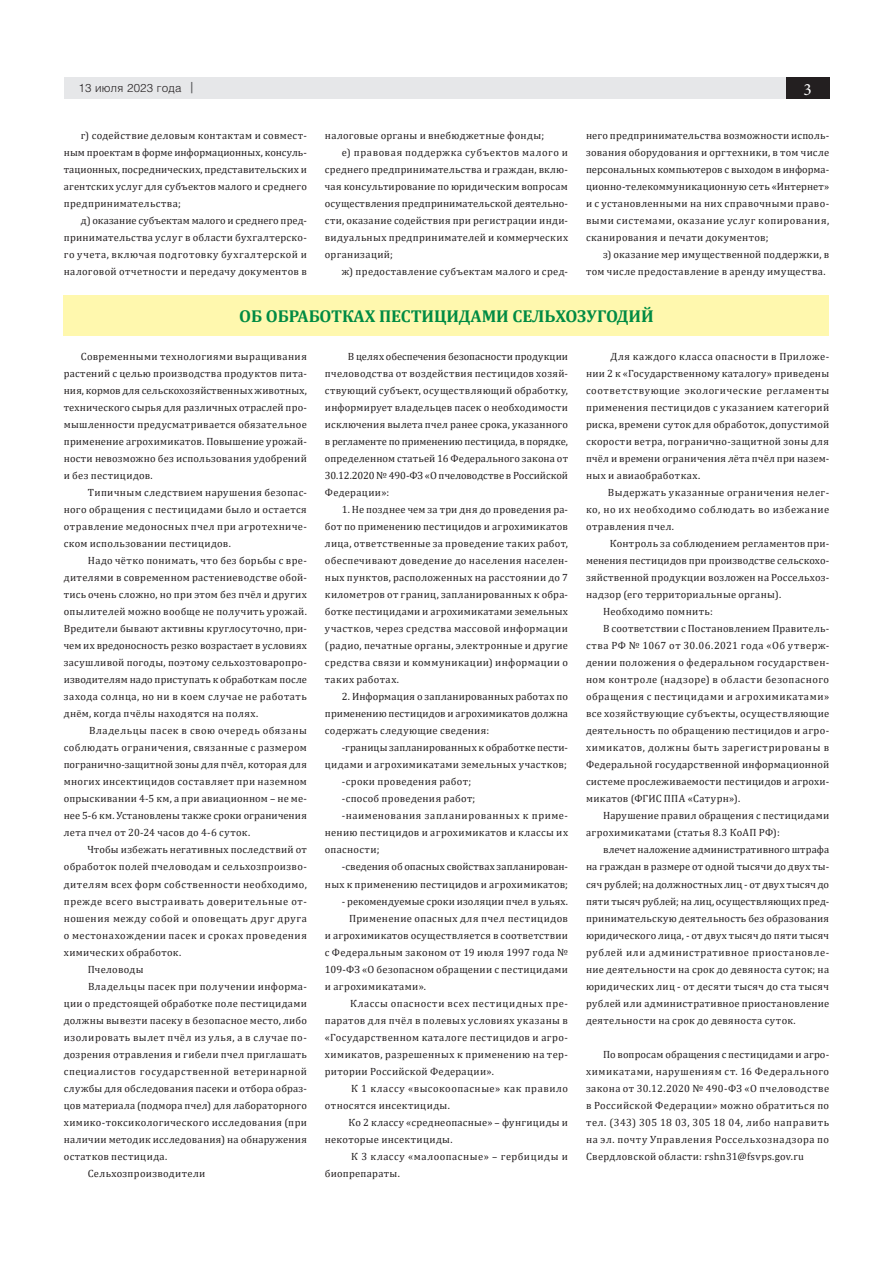
<style>
.page{position:relative;width:893px;height:1263px;background:#fff}
.page>*{position:absolute;margin:0;border:0;box-sizing:border-box;transform-origin:0 0}
.t1{font:700 17.25px "Cambria";letter-spacing:-.005em;color:#008b43}
.t2{font:17.25px "Minion Pro";color:#fff}
.t3{font:300 11.55px "Helios";letter-spacing:.02em;color:#231f20}
.тело_7{font:10.5px/17px "Cambria";letter-spacing:.03em;color:#231f20;text-align:justify}
.тело_7-2{font:10.5px/17px "Cambria";letter-spacing:.01em;color:#231f20;text-align:right}
.тело_7-3{font:10.5px "Cambria";letter-spacing:.005em;color:#231f20}
.s1{font-family:"Franklin Gothic";font-weight:400;font-size:13.5px;color:#57585a}
</style>
<div class="page">
<div style="left:64px;top:77px;width:722px;height:22px;background:#e6e7e9"></div>
<div style="left:786px;top:77px;width:43px;height:22px;background:#231f20"></div>
<div style="left:64px;top:295px;width:765px;height:40px;background:#fff8ae"></div>
<p class="t3" style="left:79px;top:81px;width:118px">13 июля 2023 года <span class="s1">|</span></p>
<h1 class="t2" style="left:803px;top:77px;width:10px">3</h1>
<p class="тело_7" style="left:64px;top:127px;width:245px;text-indent:17px">г) содействие деловым контактам и совмест&shy;ным проектам в форме информационных, консуль&shy;тационных, посреднических, представительских и агентских услуг для субъектов малого и среднего предпринимательства;</p>
<p class="тело_7" style="left:64px;top:212px;width:245px;text-indent:17px">д) оказание субъектам малого и среднего пред&shy;принимательства услуг в области бухгалтерско&shy;го учета, включая подготовку бухгалтерской и налоговой отчетности и передачу документов в</p>
<p class="тело_7" style="left:325px;top:127px;width:221px">налоговые органы и внебюджетные фонды;</p>
<p class="тело_7" style="left:325px;top:144px;width:245px;text-indent:17px">е) правовая поддержка субъектов малого и среднего предпринимательства и граждан, вклю&shy;чая консультирование по юридическим вопросам осуществления предпринимательской деятельно&shy;сти, оказание содействия при регистрации инди&shy;видуальных предпринимателей и коммерческих организаций;</p>
<p class="тело_7" style="left:342px;top:263px;width:228px">ж) предоставление субъектам малого и сред-</p>
<p class="тело_7" style="left:586px;top:127px;width:245px">него предпринимательства возможности исполь&shy;зования оборудования и оргтехники, в том числе персональных компьютеров с выходом в информа&shy;ционно-телекоммуникационную сеть «Интернет» и с установленными на них справочными право&shy;выми системами, оказание услуг копирования, сканирования и печати документов;</p>
<p class="тело_7" style="left:586px;top:246px;width:245px;text-indent:17px">з) оказание мер имущественной поддержки, в том числе предоставление в аренду имущества.</p>
<p class="t1" style="left:239px;top:304px;width:416px">ОБ ОБРАБОТКАХ ПЕСТИЦИДАМИ СЕЛЬХОЗУГОДИЙ</p>
<p class="тело_7" style="left:64px;top:348px;width:245px;text-indent:17px">Современными технологиями выращивания растений с целью производства продуктов пита&shy;ния, кормов для сельскохозяйственных животных, технического сырья для различных отраслей про&shy;мышленности предусматривается обязательное применение агрохимикатов. Повышение урожай&shy;ности невозможно без использования удобрений и без пестицидов.</p>
<p class="тело_7" style="left:64px;top:484px;width:245px;text-indent:24px">Типичным следствием нарушения безопас&shy;ного обращения с пестицидами было и остается отравление медоносных пчел при агротехниче&shy;ском использовании пестицидов.</p>
<p class="тело_7" style="left:64px;top:552px;width:245px;text-indent:24px">Надо чётко понимать, что без борьбы с вре&shy;дителями в современном растениеводстве обой&shy;тись очень сложно, но при этом без пчёл и других опылителей можно вообще не получить урожай.<br>Вредители бывают активны круглосуточно, при&shy;чем их вредоносность резко возрастает в условиях засушливой погоды, поэтому сельхозтоваропро&shy;изводителям надо приступать к обработкам после захода солнца, но ни в коем случае не работать днём, когда пчёлы находятся на полях.</p>
<p class="тело_7" style="left:64px;top:722px;width:245px;text-indent:25px">Владельцы пасек в свою очередь обязаны соблюдать ограничения, связанные с размером погранично-защитной зоны для пчёл, которая для многих инсектицидов составляет при наземном опрыскивании 4-5 км, а при авиационном – не ме&shy;нее 5-6 км. Установлены также сроки ограничения лета пчел от 20-24 часов до 4-6 суток.</p>
<p class="тело_7" style="left:64px;top:841px;width:245px;text-indent:24px">Чтобы избежать негативных последствий от обработок полей пчеловодам и сельхозпроизво&shy;дителям всех форм собственности необходимо, прежде всего выстраивать доверительные от&shy;ношения между собой и оповещать друг друга о местонахождении пасек и сроках проведения химических обработок.</p>
<p class="тело_7" style="left:88px;top:960px;width:57px">Пчеловоды</p>
<p class="тело_7" style="left:64px;top:977px;width:245px;text-indent:24px">Владельцы пасек при получении информа&shy;ции о предстоящей обработке поле пестицидами должны вывезти пасеку в безопасное место, либо изолировать вылет пчёл из улья, а в случае по&shy;дозрения отравления и гибели пчел приглашать специалистов государственной ветеринарной службы для обследования пасеки и отбора образ&shy;цов материала (подмора пчел) для лабораторного химико-токсикологического исследования (при наличии методик исследования) на обнаружения остатков пестицида.</p>
<p class="тело_7" style="left:88px;top:1164px;width:119px">Сельхозпроизводители</p>
<p class="тело_7" style="left:325px;top:348px;width:245px;text-indent:23px">В целях обеспечения безопасности продукции пчеловодства от воздействия пестицидов хозяй&shy;ствующий субъект, осуществляющий обработку, информирует владельцев пасек о необходимости исключения вылета пчел ранее срока, указанного в регламенте по применению пестицида, в порядке, определенном статьей 16 Федерального закона от 30.12.2020 № 490-ФЗ «О пчеловодстве в Российской Федерации»:</p>
<p class="тело_7" style="left:325px;top:501px;width:245px;text-indent:17px">1. Не позднее чем за три дня до проведения ра&shy;бот по применению пестицидов и агрохимикатов лица, ответственные за проведение таких работ, обеспечивают доведение до населения населен&shy;ных пунктов, расположенных на расстоянии до 7 километров от границ, запланированных к обра&shy;ботке пестицидами и агрохимикатами земельных участков, через средства массовой информации (радио, печатные органы, электронные и другие средства связи и коммуникации) информации о таких работах.</p>
<p class="тело_7" style="left:325px;top:688px;width:245px;text-indent:17px">2. Информация о запланированных работах по применению пестицидов и агрохимикатов должна содержать следующие сведения:</p>
<p class="тело_7" style="left:325px;top:739px;width:245px;text-align:right">-границы запланированных к обработке пести&shy;цидами и агрохимикатами земельных участков;</p>
<p class="тело_7" style="left:342px;top:773px;width:131px">-сроки проведения работ;</p>
<p class="тело_7" style="left:342px;top:790px;width:135px">-способ проведения работ;</p>
<p class="тело_7" style="left:325px;top:807px;width:245px;text-indent:17px">-наименования запланированных к приме&shy;нению пестицидов и агрохимикатов и классы их опасности;</p>
<p class="тело_7-2" style="left:325px;top:858px;width:245px">-сведения об опасных свойствах запланирован&shy;ных к применению пестицидов и агрохимикатов;</p>
<p class="тело_7-3" style="left:342px;top:895px;width:228px">- рекомендуемые сроки изоляции пчел в ульях.</p>
<p class="тело_7" style="left:325px;top:909px;width:245px;text-indent:24px">Применение опасных для пчел пестицидов и агрохимикатов осуществляется в соответствии с Федеральным законом от 19 июля 1997 года № 109-ФЗ «О безопасном обращении с пестицидами и агрохимикатами».</p>
<p class="тело_7" style="left:325px;top:994px;width:245px;text-indent:25px">Классы опасности всех пестицидных пре&shy;паратов для пчёл в полевых условиях указаны в «Государственном каталоге пестицидов и агро&shy;химикатов, разрешенных к применению на тер&shy;ритории Российской Федерации».</p>
<p class="тело_7" style="left:325px;top:1079px;width:245px;text-indent:26px">К 1 классу «высокоопасные» как правило относятся инсектициды.</p>
<p class="тело_7" style="left:325px;top:1113px;width:245px;text-indent:24px">Ко 2 классу «среднеопасные» – фунгициды и некоторые инсектициды.</p>
<p class="тело_7" style="left:325px;top:1147px;width:245px;text-indent:26px">К 3 классу «малоопасные» – гербициды и биопрепараты.</p>
<p class="тело_7" style="left:586px;top:348px;width:245px;text-indent:24px">Для каждого класса опасности в Приложе&shy;нии 2 к «Государственному каталогу» приведены соответствующие экологические регламенты применения пестицидов с указанием категорий риска, времени суток для обработок, допустимой скорости ветра, погранично-защитной зоны для пчёл и времени ограничения лёта пчёл при назем&shy;ных и авиаобработках.</p>
<p class="тело_7" style="left:586px;top:484px;width:245px;text-indent:22px">Выдержать указанные ограничения нелег&shy;ко, но их необходимо соблюдать во избежание отравления пчел.</p>
<p class="тело_7" style="left:586px;top:535px;width:245px;text-indent:24px">Контроль за соблюдением регламентов при&shy;менения пестицидов при производстве сельскохо&shy;зяйственной продукции возложен на Россельхоз&shy;надзор (его территориальные органы).</p>
<p class="тело_7" style="left:603px;top:603px;width:111px">Необходимо помнить:</p>
<p class="тело_7" style="left:586px;top:620px;width:245px;text-indent:17px">В соответствии с Постановлением Правитель&shy;ства РФ № 1067 от 30.06.2021 года «Об утверж&shy;дении положения о федеральном государствен&shy;ном контроле (надзоре) в области безопасного обращения с пестицидами и агрохимикатами» все хозяйствующие субъекты, осуществляющие деятельность по обращению пестицидов и агро&shy;химикатов, должны быть зарегистрированы в Федеральной государственной информационной системе прослеживаемости пестицидов и агрохи&shy;микатов (ФГИС ППА «Сатурн»).</p>
<p class="тело_7" style="left:586px;top:807px;width:245px;text-indent:17px">Нарушение правил обращения с пестицидами агрохимикатами (статья 8.3 КоАП РФ):</p>
<p class="тело_7" style="left:586px;top:841px;width:245px;text-indent:17px">влечет наложение административного штрафа на граждан в размере от одной тысячи до двух ты&shy;сяч рублей; на должностных лиц - от двух тысяч до пяти тысяч рублей; на лиц, осуществляющих пред&shy;принимательскую деятельность без образования юридического лица, - от двух тысяч до пяти тысяч рублей или административное приостановле&shy;ние деятельности на срок до девяноста суток; на юридических лиц - от десяти тысяч до ста тысяч рублей или административное приостановление деятельности на срок до девяноста суток.</p>
<p class="тело_7" style="left:586px;top:1045px;width:245px;text-indent:17px">По вопросам обращения с пестицидами и агро&shy;химикатами, нарушениям ст. 16 Федерального закона от 30.12.2020 № 490-ФЗ «О пчеловодстве в Российской Федерации» можно обратиться по тел. (343) 305 18 03, 305 18 04, либо направить на эл. почту Управления Россельхознадзора по Свердловской области: rshn31@fsvps.gov.ru</p>
</div>
